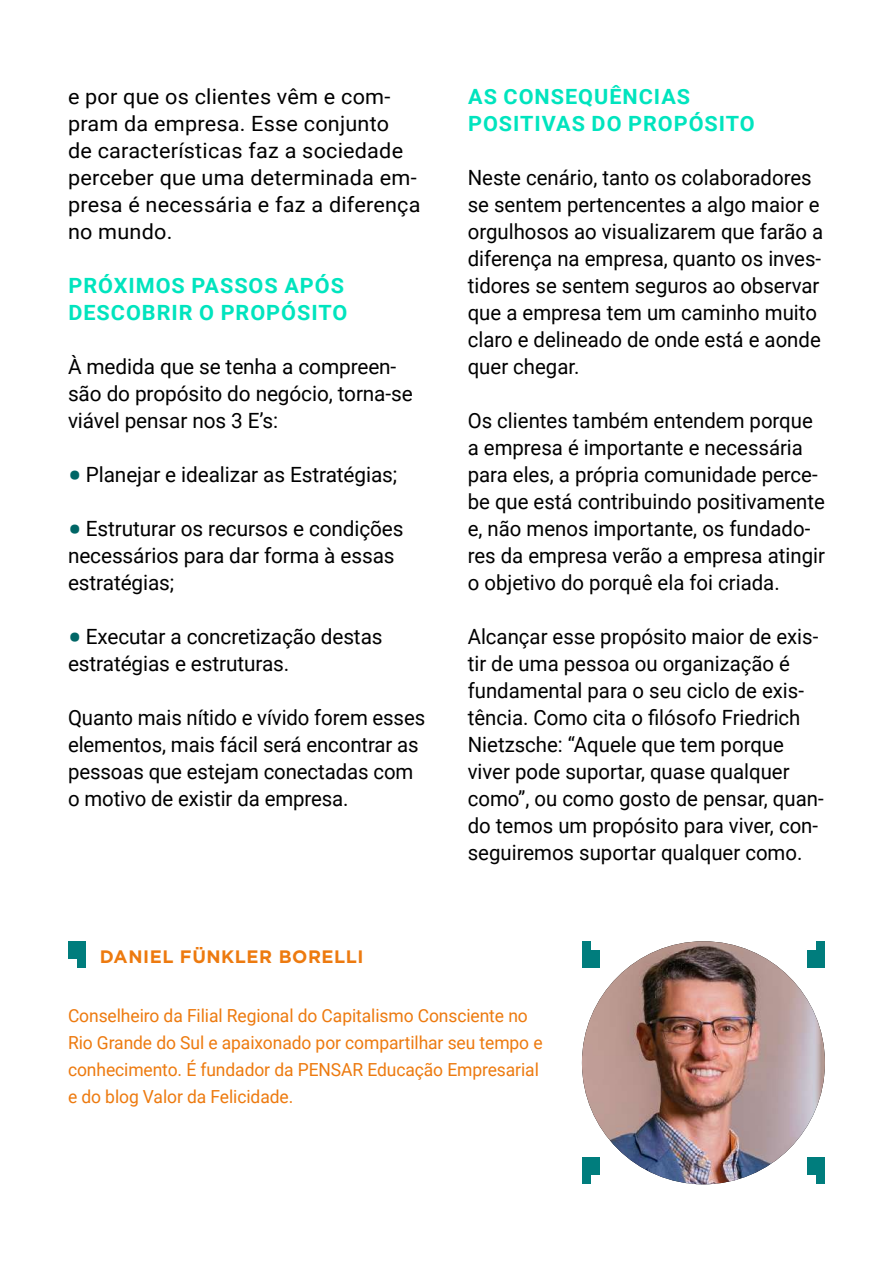
<style>
.page{position:relative;width:893px;height:1263px;background:#fff}
.page>*{position:absolute;margin:0;border:0;box-sizing:border-box;transform-origin:0 0}
.t1{font:21px/27px "Roboto";color:#000}
.t2{font:700 21px/27px "Roboto";letter-spacing:.045em;color:#00e4be}
.t3{font:18px/27px "Roboto";letter-spacing:-.005em;color:#ed7a0f}
.t4{font:700 18px "Gotham";letter-spacing:.03em;color:#ed7a0f}
.s1{font-weight:900;font-size:36px;color:#066}
</style>
<div class="page">
<div style="left:68px;top:941px;width:18px;height:17px;background:#007d7d"></div>
<div style="left:77px;top:949px;width:9px;height:18px;background:#007d7d"></div>
<div style="left:807px;top:1157px;width:18px;height:18px;background:#007d7d"></div>
<div style="left:807px;top:950px;width:18px;height:18px;background:#007d7d"></div>
<div style="left:582px;top:950px;width:18px;height:18px;background:#007d7d"></div>
<div style="left:816px;top:1166px;width:9px;height:18px;background:#007d7d"></div>
<div style="left:816px;top:941px;width:9px;height:18px;background:#007d7d"></div>
<div style="left:582px;top:941px;width:9px;height:18px;background:#007d7d"></div>
<img style="left:582px;top:941px;width:243px;height:243px;border-radius:121px">
<div style="left:582px;top:1157px;width:18px;height:18px;background:#007d7d"></div>
<div style="left:582px;top:1166px;width:9px;height:18px;background:#007d7d"></div>
<p class="t1" style="left:68px;top:82px;width:354px">e por que os clientes vêm e com&shy;pram da empresa. Esse conjunto<br>de características faz a sociedade perceber que uma determinada em&shy;presa é necessária e faz a diferença no mundo.</p>
<p class="t2" style="left:68px;top:271px;width:280px">PRÓXIMOS PASSOS APÓS<br>DESCOBRIR O PROPÓSITO</p>
<p class="t1" style="left:68px;top:352px;width:346px">À medida que se tenha a compreen&shy;são do propósito do negócio, torna-se viável pensar nos 3 E’s:</p>
<p class="t1" style="left:68px;top:460px;width:331px"><span class="s1">•</span> Planejar e idealizar as Estratégias;</p>
<p class="t1" style="left:68px;top:514px;width:337px"><span class="s1">•</span> Estruturar os recursos e condições necessários para dar forma à essas estratégias;</p>
<p class="t1" style="left:68px;top:622px;width:316px"><span class="s1">•</span> Executar a concretização destas estratégias e estruturas.</p>
<p class="t1" style="left:68px;top:703px;width:359px">Quanto mais nítido e vívido forem esses elementos, mais fácil será encontrar as pessoas que estejam conectadas com o motivo de existir da empresa.</p>
<p class="t4" style="left:100px;top:946px;width:265px">DANIEL FÜNKLER BORELLI</p>
<p class="t2" style="left:468px;top:82px;width:288px">AS CONSEQUÊNCIAS<br>POSITIVAS DO PROPÓSITO</p>
<p class="t1" style="left:468px;top:163px;width:357px">Neste cenário, tanto os colaboradores se sentem pertencentes a algo maior e orgulhosos ao visualizarem que farão a diferença na empresa, quanto os inves&shy;tidores se sentem seguros ao observar que a empresa tem um caminho muito claro e delineado de onde está e aonde quer chegar.</p>
<p class="t1" style="left:468px;top:406px;width:359px">Os clientes também entendem porque a empresa é importante e necessária para eles, a própria comunidade perce&shy;be que está contribuindo positivamente e, não menos importante, os fundado&shy;res da empresa verão a empresa atingir o objetivo do porquê ela foi criada.</p>
<p class="t1" style="left:468px;top:622px;width:357px">Alcançar esse propósito maior de exis&shy;tir de uma pessoa ou organização é fundamental para o seu ciclo de exis&shy;tência. Como cita o filósofo Friedrich Nietzsche: “Aquele que tem porque viver pode suportar, quase qualquer como”, ou como gosto de pensar, quan&shy;do temos um propósito para viver, con&shy;seguiremos suportar qualquer como.</p>
<p class="t3" style="left:68px;top:1001px;width:476px">Conselheiro da Filial Regional do Capitalismo Consciente no Rio Grande do Sul e apaixonado por compartilhar seu tempo e conhecimento. É fundador da PENSAR Educação Empresarial e do blog Valor da Felicidade.</p>
</div>
